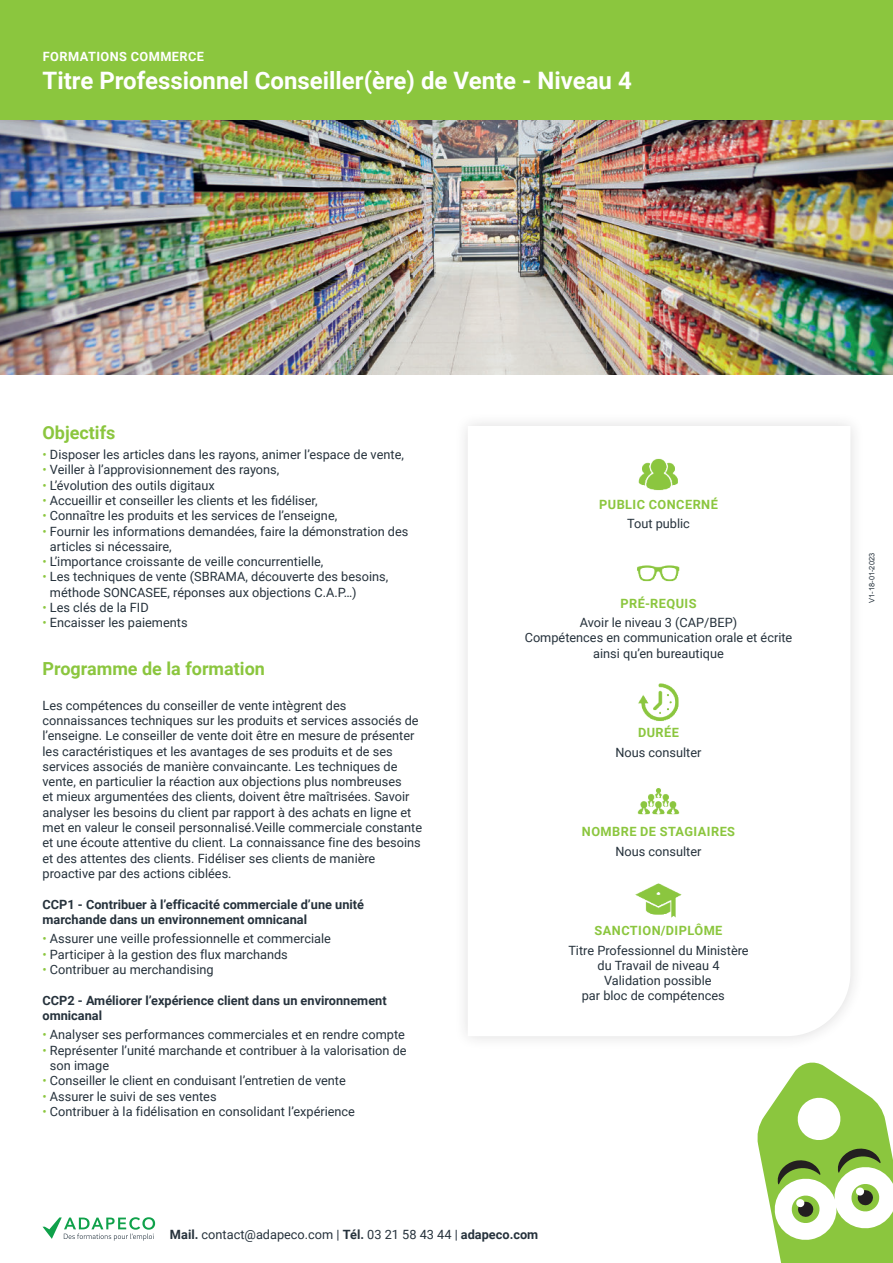
<style>
.page{position:relative;width:893px;height:1263px;background:#fff}
.page>*{position:absolute;margin:0;border:0;box-sizing:border-box;transform-origin:0 0}
.t1{font:700 24px "Roboto";color:#fff}
.t2{font:700 18px "Roboto";color:#8bc63e}
.t3{font:12.75px/15.3px "Roboto";color:#26323c}
.t4{font:700 12.75px/15.3px "Roboto";color:#26323c}
.t5{font:700 12.75px "Roboto";letter-spacing:.035em;color:#8bc63e}
.t6{font:700 12.75px "Roboto";letter-spacing:.035em;color:#fff}
.t7{font:7.5px "Arial";color:#26323c}
.s1{color:#8bc63e}
.s2{font-weight:700}
</style>
<div class="page">
<img style="left:0;top:119px;width:893px;height:255px">
<div style="left:0;top:0;width:893px;height:119px;background:#8bc63e"></div>
<img style="left:638px;top:459px;width:40px;height:31px">
<img style="left:637px;top:565px;width:43px;height:17px">
<img style="left:638px;top:683px;width:41px;height:38px">
<img style="left:637px;top:788px;width:43px;height:27px">
<img style="left:635px;top:883px;width:47px;height:35px">
<svg style="left:757px;top:1062px;width:136px;height:201px"></svg>
<svg style="left:43px;top:1217px;width:112px;height:24px"></svg>
<p class="t6" style="left:43px;top:50px;width:163px">FORMATIONS COMMERCE</p>
<h1 class="t1" style="left:43px;top:70px;width:591px">Titre Professionnel Conseiller(ère) de Vente - Niveau 4</h1>
<h2 class="t2" style="left:43px;top:425px;width:74px">Objectifs</h2>
<p class="t3" style="left:43px;top:448px;width:363px"><span class="s1">•</span> Disposer les articles dans les rayons, animer l’espace de vente,</p>
<p class="t3" style="left:43px;top:463px;width:238px"><span class="s1">•</span> Veiller à l’approvisionnement des rayons,</p>
<p class="t3" style="left:43px;top:478px;width:174px"><span class="s1">•</span> L’évolution des outils digitaux</p>
<p class="t3" style="left:43px;top:492px;width:276px"><span class="s1">•</span> Accueillir et conseiller les clients et les fidéliser,</p>
<p class="t3" style="left:43px;top:509px;width:296px"><span class="s1">•</span> Connaître les produits et les services de l’enseigne,</p>
<p class="t3" style="left:50px;top:524px;width:360px;text-indent:-7px"><span class="s1">•</span> Fournir les informations demandées, faire la démonstration des articles si nécessaire,</p>
<p class="t3" style="left:43px;top:555px;width:282px"><span class="s1">•</span> L’importance croissante de veille concurrentielle,</p>
<p class="t3" style="left:50px;top:570px;width:340px;text-indent:-7px"><span class="s1">•</span> Les techniques de vente (SBRAMA, découverte des besoins, méthode SONCASEE, réponses aux objections C.A.P…)</p>
<p class="t3" style="left:43px;top:601px;width:108px"><span class="s1">•</span> Les clés de la FID</p>
<p class="t3" style="left:43px;top:616px;width:147px"><span class="s1">•</span> Encaisser les paiements</p>
<h2 class="t2" style="left:43px;top:661px;width:224px">Programme de la formation</h2>
<p class="t3" style="left:43px;top:698px;width:381px">Les compétences du conseiller de vente intègrent des connaissances techniques sur les produits et services associés de l’enseigne. Le conseiller de vente doit être en mesure de présenter les caractéristiques et les avantages de ses produits et de ses services associés de manière convaincante. Les techniques de vente, en particulier la réaction aux objections plus nombreuses<br>et mieux argumentées des clients, doivent être maîtrisées. Savoir analyser les besoins du client par rapport à des achats en ligne et met en valeur le conseil personnalisé.Veille commerciale constante et une écoute attentive du client. La connaissance fine des besoins et des attentes des clients. Fidéliser ses clients de manière proactive par des actions ciblées.</p>
<p class="t4" style="left:43px;top:897px;width:323px">CCP1 - Contribuer à l’efficacité commerciale d’une unité marchande dans un environnement omnicanal</p>
<p class="t3" style="left:43px;top:932px;width:290px"><span class="s1">•</span> Assurer une veille professionnelle et commerciale</p>
<p class="t3" style="left:43px;top:947px;width:247px"><span class="s1">•</span> Participer à la gestion des flux marchands</p>
<p class="t3" style="left:43px;top:963px;width:173px"><span class="s1">•</span> Contribuer au merchandising</p>
<p class="t4" style="left:43px;top:993px;width:346px">CCP2 - Améliorer l’expérience client dans un environnement omnicanal</p>
<p class="t3" style="left:43px;top:1028px;width:364px"><span class="s1">•</span> Analyser ses performances commerciales et en rendre compte</p>
<p class="t3" style="left:50px;top:1043px;width:358px;text-indent:-7px"><span class="s1">•</span> Représenter l’unité marchande et contribuer à la valorisation de son image</p>
<p class="t3" style="left:43px;top:1074px;width:305px"><span class="s1">•</span> Conseiller le client en conduisant l’entretien de vente</p>
<p class="t3" style="left:43px;top:1089px;width:176px"><span class="s1">•</span> Assurer le suivi de ses ventes</p>
<p class="t3" style="left:43px;top:1105px;width:314px"><span class="s1">•</span> Contribuer à la fidélisation en consolidant l’expérience</p>
<p class="t5" style="left:599px;top:499px;width:120px">PUBLIC CONCERNÉ</p>
<p class="t3" style="left:627px;top:517px;width:64px">Tout public</p>
<p class="t5" style="left:620px;top:598px;width:78px">PRÉ-REQUIS</p>
<p class="t3" style="left:525px;top:616px;width:269px;text-align:center">Avoir le niveau 3 (CAP/BEP)<br>Compétences en communication orale et écrite ainsi qu’en bureautique</p>
<p class="t5" style="left:638px;top:727px;width:42px">DURÉE</p>
<p class="t3" style="left:615px;top:745px;width:88px">Nous consulter</p>
<p class="t5" style="left:582px;top:826px;width:155px">NOMBRE DE STAGIAIRES</p>
<p class="t3" style="left:615px;top:844px;width:88px">Nous consulter</p>
<p class="t5" style="left:595px;top:925px;width:129px">SANCTION/DIPLÔME</p>
<p class="t3" style="left:568px;top:943px;width:182px">Titre Professionnel du Ministère</p>
<p class="t3" style="left:598px;top:958px;width:123px">du Travail de niveau 4</p>
<p class="t3" style="left:604px;top:974px;width:109px">Validation possible</p>
<p class="t3" style="left:582px;top:989px;width:145px">par bloc de compétences</p>
<p class="t3" style="left:170px;top:1228px;width:370px"><span class="s2">Mail.</span> contact@adapeco.com | <span class="s2">Tél.</span> 03 21 58 43 44 | <span class="s2">adapeco.com</span></p>
<p class="t7" style="left:867px;top:603px;width:52px;rotate:-90deg">V1-18-01-2023</p>
</div>
